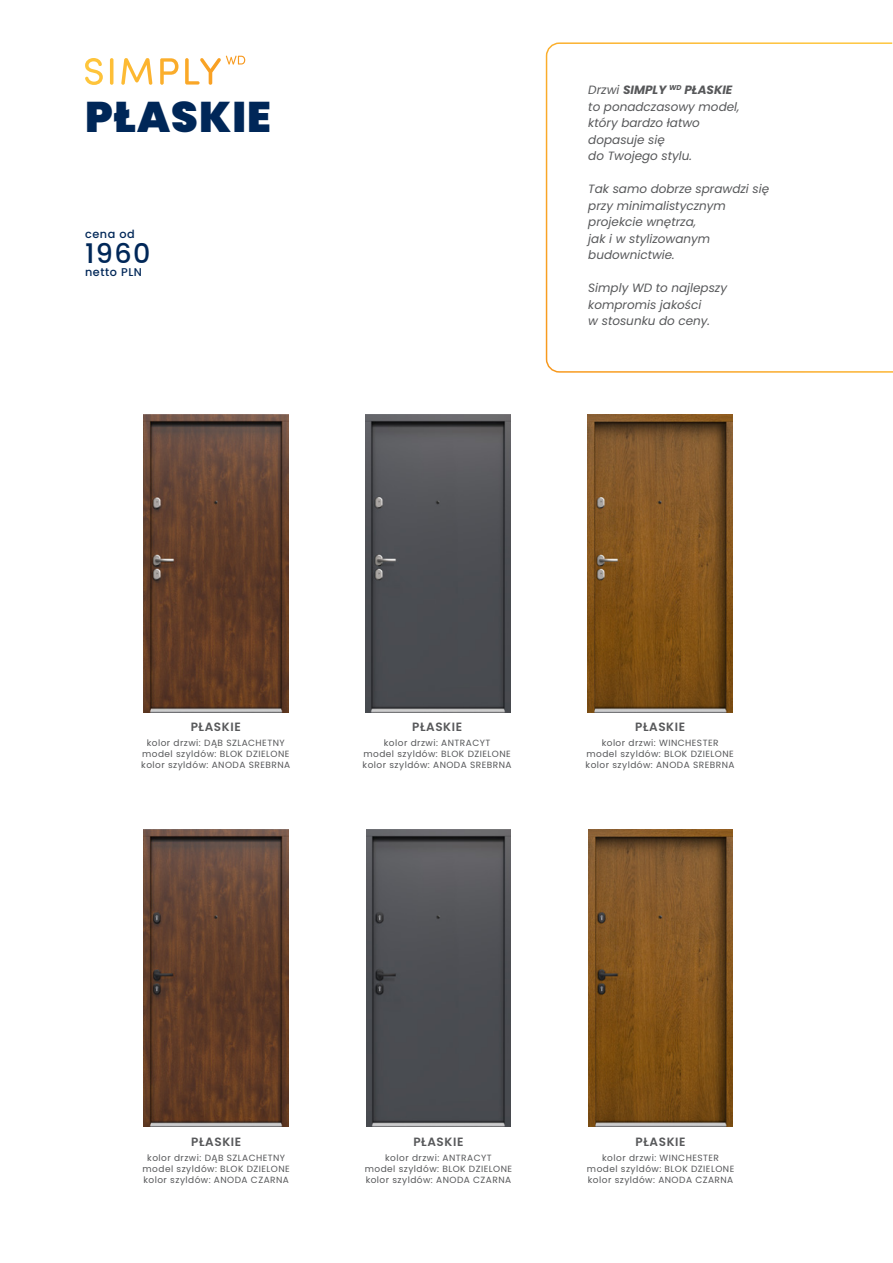
<style>
.page{position:relative;width:893px;height:1263px;background:#fff}
.page>*{position:absolute;margin:0;border:0;box-sizing:border-box;transform-origin:0 0}
.t1{font:900 42.75px "Poppins";letter-spacing:.025em;color:#002758}
.t2{font:500 27px "Poppins";color:#002758}
.t3{font:italic 12px/16.5px "Poppins";color:#57585a}
.t4{font:600 12px "Poppins";letter-spacing:.05em;color:#57585a}
.t5{font:italic 700 12px "Poppins";color:#57585a}
.t6{font:500 11.25px "Poppins";letter-spacing:.05em;color:#002758}
.t7{font:9px "Poppins";letter-spacing:.05em;color:#57585a}
.s1{font-weight:400}
</style>
<div class="page">
<svg style="left:545px;top:42px;width:348px;height:331px"></svg>
<svg style="left:85px;top:56px;width:160px;height:29px"></svg>
<img style="left:366px;top:829px;width:145px;height:298px">
<img style="left:366px;top:415px;width:144px;height:297px">
<img style="left:588px;top:829px;width:145px;height:298px">
<img style="left:588px;top:415px;width:144px;height:297px">
<img style="left:143px;top:415px;width:145px;height:297px">
<img style="left:144px;top:829px;width:145px;height:298px">
<p class="t1" style="left:85px;top:93px;width:188px">PŁASKIE</p>
<p class="t6" style="left:85px;top:228px;width:51px">cena od</p>
<p class="t2" style="left:85px;top:238px;width:67px">1960</p>
<p class="t6" style="left:85px;top:266px;width:59px">netto PLN</p>
<p class="t5" style="left:588px;top:83px;width:146px"><span class="s1">Drzwi</span> SIMPLY <sup>WD</sup> PŁASKIE</p>
<p class="t3" style="left:588px;top:98px;width:153px">to ponadczasowy model,</p>
<p class="t3" style="left:588px;top:115px;width:113px">który bardzo łatwo</p>
<p class="t3" style="left:588px;top:131px;width:78px">dopasuje się</p>
<p class="t3" style="left:588px;top:148px;width:105px">do Twojego stylu.</p>
<p class="t3" style="left:588px;top:181px;width:182px">Tak samo dobrze sprawdzi się przy minimalistycznym</p>
<p class="t3" style="left:588px;top:214px;width:109px">projekcie wnętrza,</p>
<p class="t3" style="left:588px;top:230px;width:123px">jak i w stylizowanym budownictwie.</p>
<p class="t3" style="left:588px;top:280px;width:140px">Simply WD to najlepszy</p>
<p class="t3" style="left:588px;top:296px;width:115px">kompromis jakości</p>
<p class="t3" style="left:588px;top:313px;width:123px">w stosunku do ceny.</p>
<p class="t4" style="left:191px;top:720px;width:52px">PŁASKIE</p>
<p class="t7" style="left:147px;top:738px;width:139px">kolor drzwi: DĄB SZLACHETNY</p>
<p class="t7" style="left:142px;top:749px;width:149px">model szyldów: BLOK DZIELONE</p>
<p class="t7" style="left:141px;top:759px;width:150px">kolor szyldów: ANODA SREBRNA</p>
<p class="t4" style="left:412px;top:720px;width:52px">PŁASKIE</p>
<p class="t7" style="left:384px;top:738px;width:108px">kolor drzwi: ANTRACYT</p>
<p class="t7" style="left:363px;top:749px;width:149px">model szyldów: BLOK DZIELONE</p>
<p class="t7" style="left:363px;top:759px;width:150px">kolor szyldów: ANODA SREBRNA</p>
<p class="t4" style="left:635px;top:720px;width:52px">PŁASKIE</p>
<p class="t7" style="left:602px;top:738px;width:118px">kolor drzwi: WINCHESTER</p>
<p class="t7" style="left:586px;top:749px;width:149px">model szyldów: BLOK DZIELONE</p>
<p class="t7" style="left:586px;top:759px;width:150px">kolor szyldów: ANODA SREBRNA</p>
<p class="t4" style="left:191px;top:1135px;width:52px">PŁASKIE</p>
<p class="t7" style="left:147px;top:1152px;width:139px">kolor drzwi: DĄB SZLACHETNY</p>
<p class="t7" style="left:143px;top:1163px;width:149px">model szyldów: BLOK DZIELONE</p>
<p class="t7" style="left:143px;top:1174px;width:147px">kolor szyldów: ANODA CZARNA</p>
<p class="t4" style="left:413px;top:1135px;width:52px">PŁASKIE</p>
<p class="t7" style="left:385px;top:1152px;width:108px">kolor drzwi: ANTRACYT</p>
<p class="t7" style="left:365px;top:1163px;width:149px">model szyldów: BLOK DZIELONE</p>
<p class="t7" style="left:366px;top:1174px;width:147px">kolor szyldów: ANODA CZARNA</p>
<p class="t4" style="left:636px;top:1135px;width:52px">PŁASKIE</p>
<p class="t7" style="left:602px;top:1152px;width:118px">kolor drzwi: WINCHESTER</p>
<p class="t7" style="left:587px;top:1163px;width:149px">model szyldów: BLOK DZIELONE</p>
<p class="t7" style="left:588px;top:1174px;width:147px">kolor szyldów: ANODA CZARNA</p>
</div>
